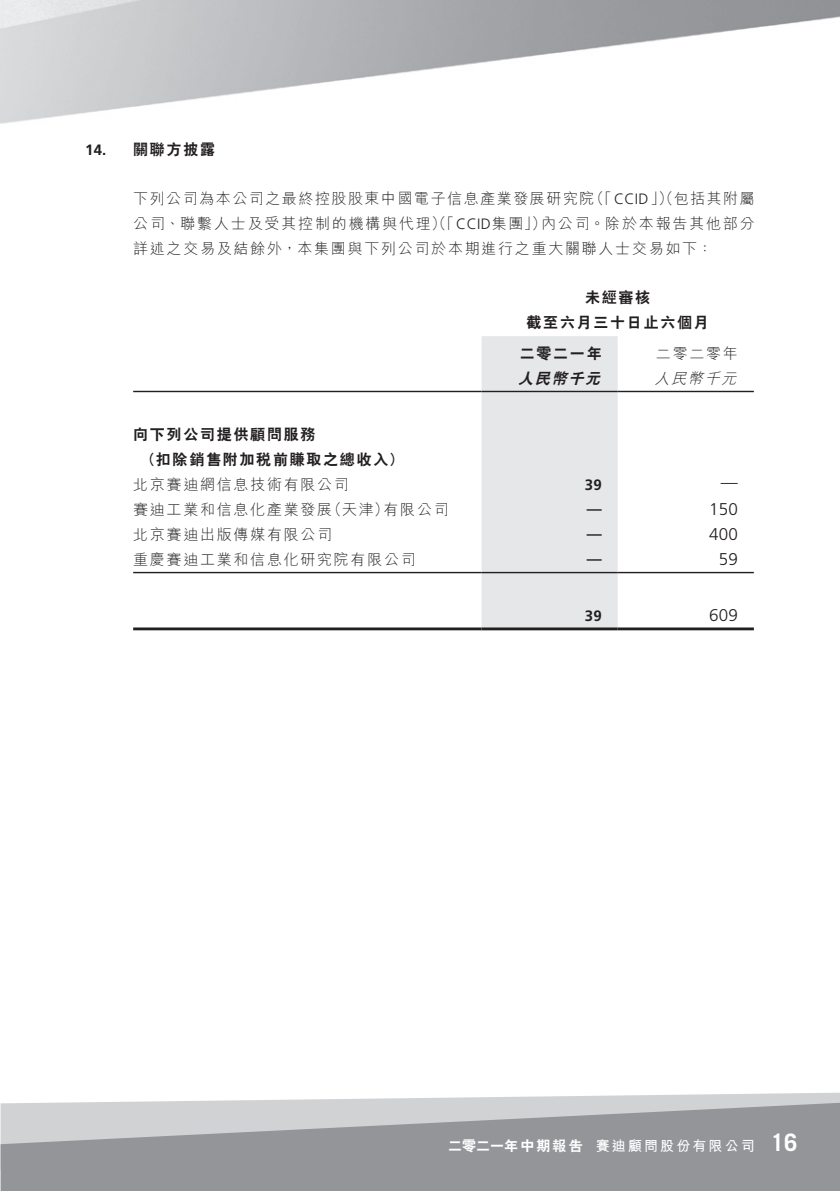
<style>
.page{position:relative;width:840px;height:1191px;background:#fff}
.page>*{position:absolute;margin:0;border:0;box-sizing:border-box;transform-origin:0 0}
._01_Body_Text{font:300 17px "Frutiger LT Std";letter-spacing:.015em;color:#231f20}
._26___P2__Note{font:300 15px/25px "M Hei HK";letter-spacing:.115em;color:#231f20;text-align:justify}
._29_Table_Stub__Note{font:300 15px "M Hei HK";letter-spacing:.115em;color:#231f20}
._29_Table_Stub__Note-2{font:800 15px/25px "C Hei 2 HK";letter-spacing:.115em;color:#231f20}
._01_Body_Text-2{font:800 15px "C Hei 2 HK";letter-spacing:.115em;color:#231f20}
._17_H1__Note{font:800 15px "C Hei 2 HK";letter-spacing:.115em;color:#231f20}
._01_Body_Text-3{font:700 15px "Frutiger LT Std";color:#231f20}
._01_Body_Text-4{font:300 15px "M Hei HK";letter-spacing:.115em;color:#231f20}
._01_Body_Text-5{font:italic 800 15px "C Hei 2 HK";color:#231f20}
._01_Body_Text-6{font:italic 300 15px "M Hei HK";color:#231f20}
.t1{font:700 14px "M Hei HK";letter-spacing:.15em;color:#fff}
.s1{font-family:"Frutiger LT Std";font-weight:700}
.s2{font-family:"Frutiger LT Std"}
.s3{font-family:"C Hei 2 HK";font-weight:800}
.s4{font-family:"Trade Gothic LT Std";font-size:24px}
</style>
<div class="page">
<svg style="left:203px;top:1092px;width:636px;height:9px"></svg>
<svg style="left:1px;top:1101px;width:838px;height:90px;background:#a2a4a7"></svg>
<div style="left:481px;top:336px;width:136px;height:291px;background:#e6e7e9"></div>
<hr style="left:133px;top:391px;width:348px;height:1px;background:#231f20">
<hr style="left:481px;top:391px;width:136px;height:1px;background:#231f20">
<hr style="left:617px;top:391px;width:136px;height:1px;background:#231f20">
<hr style="left:133px;top:572px;width:348px;height:1px;background:#231f20">
<hr style="left:481px;top:572px;width:136px;height:1px;background:#231f20">
<hr style="left:617px;top:572px;width:136px;height:1px;background:#231f20">
<hr style="left:133px;top:627px;width:348px;height:3px;background:#231f20">
<hr style="left:481px;top:627px;width:136px;height:3px;background:#231f20">
<hr style="left:617px;top:627px;width:136px;height:3px;background:#231f20">
<p class="_17_H1__Note" style="left:85px;top:140px;width:131px"><span class="s1">14.</span> 關聯方披露</p>
<p class="_26___P2__Note" style="left:133px;top:186px;width:622px">下列公司為本公司之最終控股股東中國電子信息產業發展研究院（「<span class="s2">CCID</span>」）（包括其附屬公司、聯繫人士及受其控制的機構與代理）（「<span class="s2">CCID</span>集團」）內公司。除於本報告其他部分詳述之交易及結餘外，本集團與下列公司於本期進行之重大關聯人士交易如下：</p>
<p class="_01_Body_Text-2" style="left:584px;top:288px;width:67px">未經審核</p>
<p class="_01_Body_Text-2" style="left:526px;top:313px;width:184px">截至六月三十日止六個月</p>
<p class="_01_Body_Text-2" style="left:519px;top:344px;width:83px">二零二一年</p>
<p class="_01_Body_Text-4" style="left:655px;top:343px;width:83px">二零二零年</p>
<p class="_01_Body_Text-5" style="left:518px;top:369px;width:89px">人民幣千元</p>
<p class="_01_Body_Text-6" style="left:654px;top:368px;width:89px">人民幣千元</p>
<p class="_29_Table_Stub__Note-2" style="left:141px;top:422px;width:264px;text-indent:-8px">向下列公司提供顧問服務<br>（扣除銷售附加稅前賺取之總收入）</p>
<p class="_29_Table_Stub__Note" style="left:133px;top:474px;width:217px">北京賽迪網信息技術有限公司</p>
<p class="_01_Body_Text-3" style="left:584px;top:476px;width:18px">39</p>
<p class="_01_Body_Text" style="left:720px;top:473px;width:18px">—</p>
<p class="_29_Table_Stub__Note" style="left:133px;top:499px;width:317px">賽迪工業和信息化產業發展（天津）有限公司</p>
<p class="_01_Body_Text-3" style="left:586px;top:500px;width:16px">—</p>
<p class="_01_Body_Text" style="left:708px;top:499px;width:30px">150</p>
<p class="_29_Table_Stub__Note" style="left:133px;top:524px;width:200px">北京賽迪出版傳媒有限公司</p>
<p class="_01_Body_Text-3" style="left:586px;top:525px;width:16px">—</p>
<p class="_01_Body_Text" style="left:708px;top:524px;width:30px">400</p>
<p class="_29_Table_Stub__Note" style="left:133px;top:549px;width:284px">重慶賽迪工業和信息化研究院有限公司</p>
<p class="_01_Body_Text-3" style="left:586px;top:550px;width:16px">—</p>
<p class="_01_Body_Text" style="left:718px;top:549px;width:21px">59</p>
<p class="_01_Body_Text-3" style="left:584px;top:607px;width:18px">39</p>
<p class="_01_Body_Text" style="left:708px;top:605px;width:30px">609</p>
<p class="t1" style="left:448px;top:1135px;width:350px"><span class="s3">二零二一年中期報告</span> 賽迪顧問股份有限公司 <span class="s4">16</span></p>
</div>
